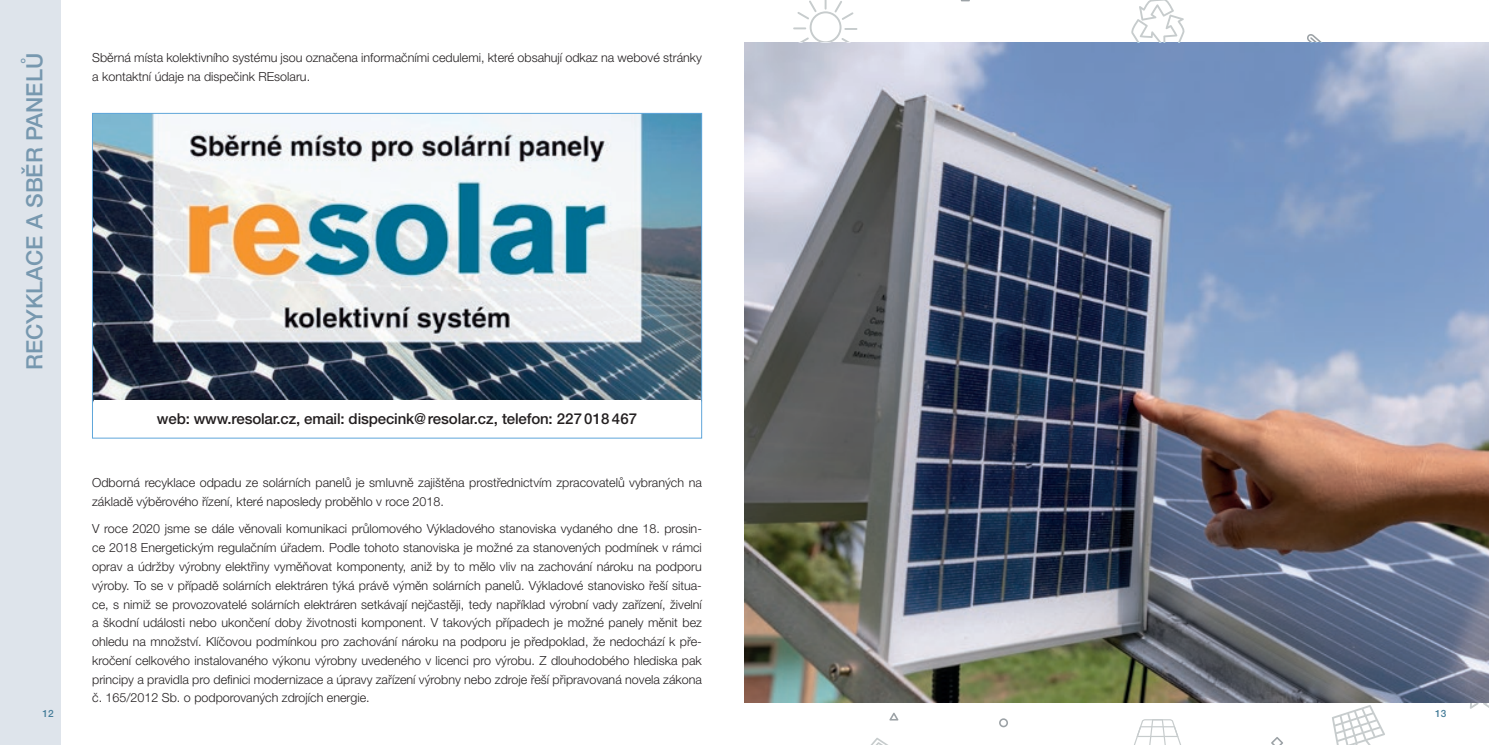
<style>
.page{position:relative;width:1489px;height:745px;background:#fff}
.page>*{position:absolute;margin:0;border:0;box-sizing:border-box;transform-origin:0 0}
.t1{font:500 22.5px "Helvetica Neue LT Pro";color:#7798af}
.t2{font:500 15px "Helvetica Neue LT Pro";letter-spacing:-.01em;color:#231f20}
.t3{font:300 12.5px/18.8px "Helvetica Neue LT Pro";color:#231f20}
.t4{font:500 10px "Helvetica Neue LT Pro";color:#467d99}
</style>
<div class="page">
<div style="left:0;top:0;width:60px;height:744px;background:#dee4eb"></div>
<svg style="left:1271px;top:737px;width:12px;height:7px"></svg>
<svg style="left:889px;top:712px;width:9px;height:8px"></svg>
<svg style="left:999px;top:718px;width:8px;height:8px"></svg>
<svg style="left:1332px;top:705px;width:52px;height:39px"></svg>
<svg style="left:1468px;top:702px;width:20px;height:6px"></svg>
<svg style="left:871px;top:737px;width:16px;height:7px"></svg>
<svg style="left:1134px;top:719px;width:47px;height:25px"></svg>
<img style="left:94px;top:115px;width:606px;height:285px">
<img style="left:744px;top:43px;width:744px;height:659px">
<svg style="left:1306px;top:34px;width:21px;height:9px"></svg>
<svg style="left:1130px;top:0;width:55px;height:43px"></svg>
<svg style="left:793px;top:0;width:64px;height:43px"></svg>
<h1 class="t1" style="left:21px;top:370px;width:318px;rotate:-90deg">RECYKLACE A SBĚR PANELŮ</h1>
<p class="t3" style="left:92px;top:48px;width:611px">Sběrná místa kolektivního systému jsou označena informačními cedulemi, které obsahují odkaz na webové stránky a kontaktní údaje na dispečink REsolaru.</p>
<p class="t2" style="left:157px;top:409px;width:482px">web: www.resolar.cz, email: dispecink@resolar.cz, telefon: 227 018 467</p>
<p class="t3" style="left:92px;top:472px;width:611px">Odborná recyklace odpadu ze solárních panelů je smluvně zajištěna prostřednictvím zpracovatelů vybraných na základě výběrového řízení, které naposledy proběhlo v roce 2018.</p>
<p class="t3" style="left:92px;top:519px;width:611px;text-align:justify">V roce 2020 jsme se dále věnovali komunikaci průlomového Výkladového stanoviska vydaného dne 18. prosin‑ ce 2018 Energetickým regulačním úřadem. Podle tohoto stanoviska je možné za stanovených podmínek v rámci oprav a údržby výrobny elektřiny vyměňovat komponenty, aniž by to mělo vliv na zachování nároku na podporu výroby. To se v případě solárních elektráren týká právě výměn solárních panelů. Výkladové stanovisko řeší situa‑ ce, s nimiž se provozovatelé solárních elektráren setkávají nejčastěji, tedy například výrobní vady zařízení, živelní a škodní události nebo ukončení doby životnosti komponent. V takových případech je možné panely měnit bez ohledu na množství. Klíčovou podmínkou pro zachování nároku na podporu je předpoklad, že nedochází k pře‑ kročení celkového instalovaného výkonu výrobny uvedeného v licenci pro výrobu. Z dlouhodobého hlediska pak principy a pravidla pro definici modernizace a úpravy zařízení výrobny nebo zdroje řeší připravovaná novela zákona č. 165/2012 Sb. o podporovaných zdrojích energie.</p>
<p class="t4" style="left:43px;top:706px;width:13px">12</p>
<p class="t4" style="left:1435px;top:706px;width:13px">13</p>
</div>
